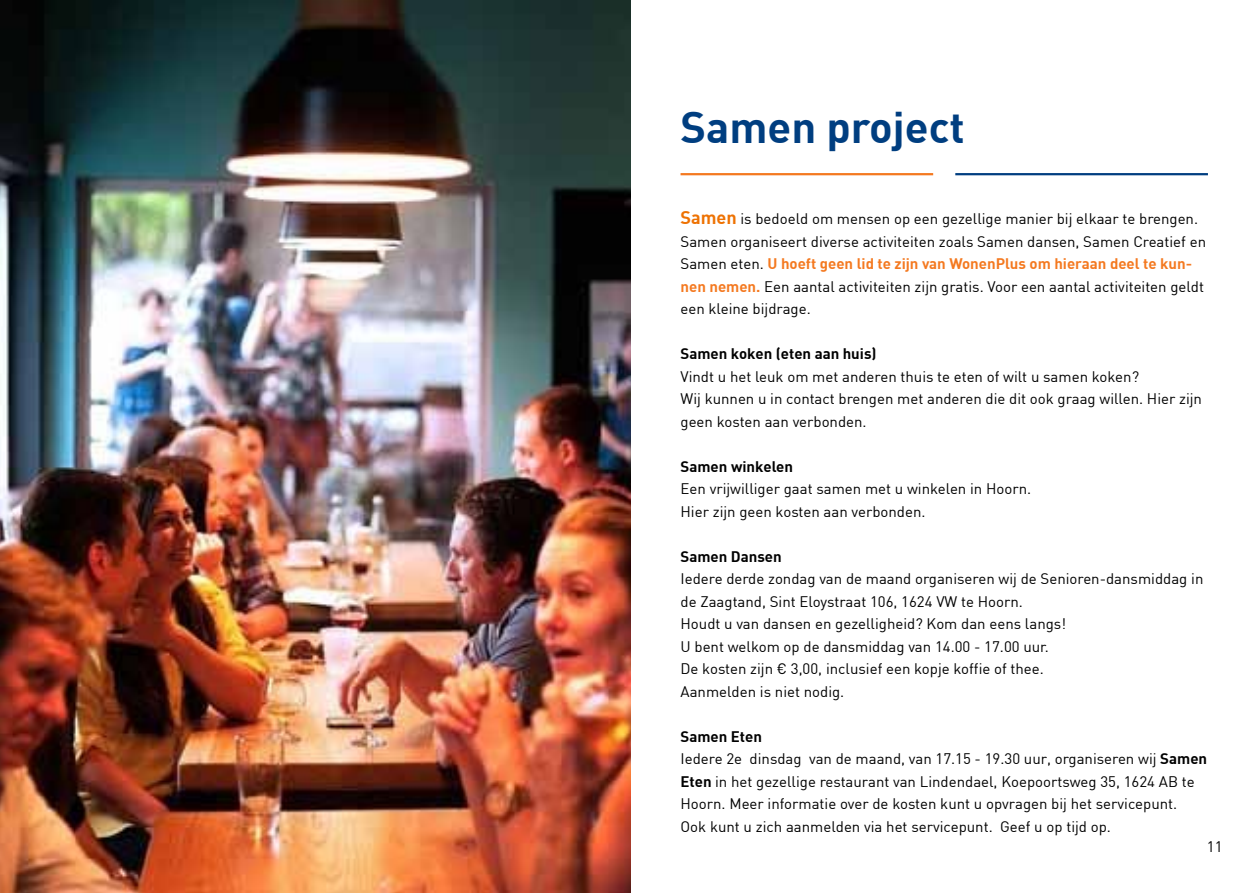
<style>
.page{position:relative;width:1259px;height:893px;background:#fff}
.page>*{position:absolute;margin:0;border:0;box-sizing:border-box;transform-origin:0 0}
.t1{font:700 43.5px "DIN";color:#003e80}
.t2{font:15px/22.5px "DIN";color:#000}
.t3{font:700 15px "DIN";color:#000}
.s1{font-weight:700;font-size:18px;color:#ee7203}
.s2{font-weight:700;color:#f47920}
.s3{font-weight:700}
</style>
<div class="page">
<hr style="left:680px;top:173px;width:253px;height:2px;background:#f47920">
<hr style="left:955px;top:173px;width:253px;height:2px;background:#003e80">
<img style="left:0;top:0;width:631px;height:893px">
<h1 class="t1" style="left:680px;top:99px;width:286px">Samen project</h1>
<p class="t2" style="left:680px;top:207px;width:527px"><span class="s1">Samen</span> is bedoeld om mensen op een gezellige manier bij elkaar te brengen.<br>Samen organiseert diverse activiteiten zoals Samen dansen, Samen Creatief en Samen eten. <span class="s2">U hoeft geen lid te zijn van WonenPlus om hieraan deel te kun&shy;nen nemen.</span> Een aantal activiteiten zijn gratis. Voor een aantal activiteiten geldt een kleine bijdrage.</p>
<p class="t3" style="left:680px;top:344px;width:198px">Samen koken (eten aan huis)</p>
<p class="t2" style="left:680px;top:365px;width:523px">Vindt u het leuk om met anderen thuis te eten of wilt u samen koken?<br>Wij kunnen u in contact brengen met anderen die dit ook graag willen. Hier zijn geen kosten aan verbonden.</p>
<p class="t3" style="left:680px;top:457px;width:114px">Samen winkelen</p>
<p class="t2" style="left:680px;top:477px;width:352px">Een vrijwilliger gaat samen met u winkelen in Hoorn.<br>Hier zijn geen kosten aan verbonden.</p>
<p class="t3" style="left:680px;top:547px;width:103px">Samen Dansen</p>
<p class="t2" style="left:680px;top:567px;width:524px">Iedere derde zondag van de maand organiseren wij de Senioren-dansmiddag in de Zaagtand, Sint Eloystraat 106, 1624 VW te Hoorn.<br>Houdt u van dansen en gezelligheid? Kom dan eens langs!<br>U bent welkom op de dansmiddag van 14.00 - 17.00 uur.<br>De kosten zijn € 3,00, inclusief een kopje koffie of thee.<br>Aanmelden is niet nodig.</p>
<p class="t2" style="left:680px;top:725px;width:528px"><span class="s3">Samen Eten<br></span>Iedere 2e dinsdag van de maand, van 17.15 - 19.30 uur, organiseren wij <span class="s3">Samen Eten</span> in het gezellige restaurant van Lindendael, Koepoortsweg 35, 1624 AB te Hoorn. Meer informatie over de kosten kunt u opvragen bij het servicepunt.<br>Ook kunt u zich aanmelden via het servicepunt. Geef u op tijd op.</p>
<p class="t2" style="left:1206px;top:835px;width:17px">11</p>
</div>
